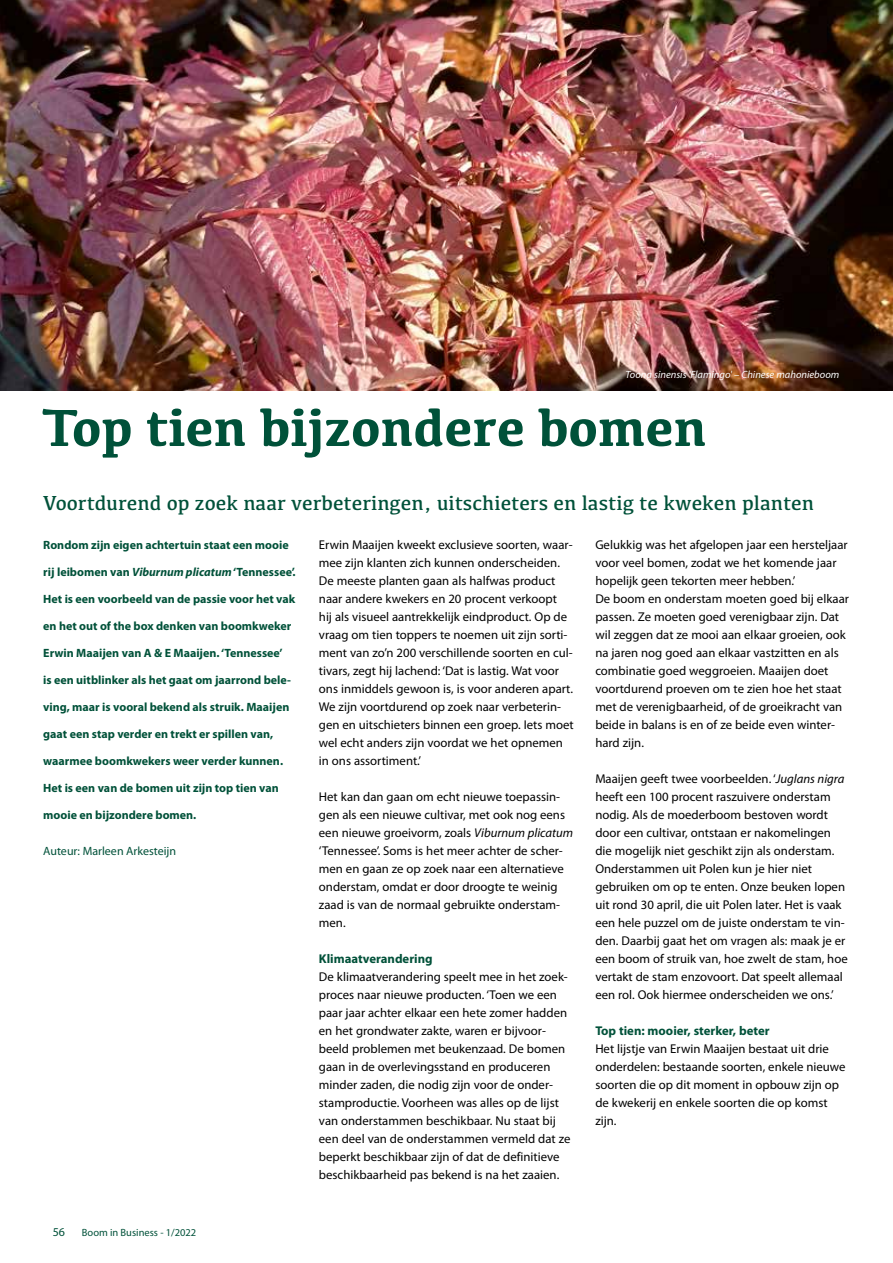
<style>
.page{position:relative;width:893px;height:1263px;background:#fff}
.page>*{position:absolute;margin:0;border:0;box-sizing:border-box;transform-origin:0 0}
.t1{font:700 54px "Kefa";color:#005139}
.t2{font:21px "Kefa";color:#005139}
.t3{font:12.75px/18px "Myriad Pro";color:#000}
.t4{font:700 12.75px "Myriad Pro";color:#005139}
.t5{font:700 12px "Myriad Pro";color:#005139}
.t6{font:12px "Myriad Pro";color:#005139}
.t7{font:italic 10.5px "Myriad Pro";color:#fff}
.t8{font:10.5px "Myriad Pro";color:#005139}
.s1{font-style:italic}
</style>
<div class="page">
<img style="left:0;top:0;width:893px;height:390px">
<p class="t7" style="left:626px;top:368px;width:215px">Toona sinensis 'Flamingo' – Chinese mahonieboom</p>
<h1 class="t1" style="left:43px;top:392px;width:666px">Top tien bijzondere bomen</h1>
<h2 class="t2" style="left:43px;top:490px;width:772px">Voortdurend op zoek naar verbeteringen, uitschieters en lastig te kweken planten</h2>
<p class="t5" style="left:43px;top:537px;width:247px">Rondom zijn eigen achtertuin staat een mooie</p>
<p class="t5" style="left:43px;top:564px;width:254px">rij leibomen van <span class="s1">Viburnum plicatum</span> ‘Tennessee’.</p>
<p class="t5" style="left:43px;top:591px;width:254px">Het is een voorbeeld van de passie voor het vak</p>
<p class="t5" style="left:43px;top:618px;width:250px">en het out of the box denken van boomkweker</p>
<p class="t5" style="left:43px;top:645px;width:241px">Erwin Maaijen van A &amp; E Maaijen. ‘Tennessee’</p>
<p class="t5" style="left:43px;top:672px;width:249px">is een uitblinker als het gaat om jaarrond bele-</p>
<p class="t5" style="left:43px;top:699px;width:248px">ving, maar is vooral bekend als struik. Maaijen</p>
<p class="t5" style="left:43px;top:726px;width:232px">gaat een stap verder en trekt er spillen van,</p>
<p class="t5" style="left:43px;top:753px;width:241px">waarmee boomkwekers weer verder kunnen.</p>
<p class="t5" style="left:43px;top:780px;width:237px">Het is een van de bomen uit zijn top tien van</p>
<p class="t5" style="left:43px;top:807px;width:155px">mooie en bijzondere bomen.</p>
<p class="t6" style="left:43px;top:844px;width:134px">Auteur: Marleen Arkesteijn</p>
<p class="t3" style="left:595px;top:536px;width:255px">Gelukkig was het afgelopen jaar een hersteljaar voor veel bomen, zodat we het komende jaar hopelijk geen tekorten meer hebben.’<br>De boom en onderstam moeten goed bij elkaar passen. Ze moeten goed verenigbaar zijn. Dat wil zeggen dat ze mooi aan elkaar groeien, ook na jaren nog goed aan elkaar vastzitten en als combinatie goed weggroeien. Maaijen doet voortdurend proeven om te zien hoe het staat met de verenigbaarheid, of de groeikracht van beide in balans is en of ze beide even winter&shy;hard zijn.</p>
<p class="t3" style="left:595px;top:770px;width:254px">Maaijen geeft twee voorbeelden. ‘<span class="s1">Juglans nigra </span>heeft een 100 procent raszuivere onderstam nodig. Als de moederboom bestoven wordt door een cultivar, ontstaan er nakomelingen die mogelijk niet geschikt zijn als onderstam.<br>Onderstammen uit Polen kun je hier niet gebruiken om op te enten. Onze beuken lopen uit rond 30 april, die uit Polen later. Het is vaak een hele puzzel om de juiste onderstam te vin&shy;den. Daarbij gaat het om vragen als: maak je er een boom of struik van, hoe zwelt de stam, hoe vertakt de stam enzovoort. Dat speelt allemaal een rol. Ook hiermee onderscheiden we ons.’</p>
<p class="t4" style="left:595px;top:1023px;width:176px">Top tien: mooier, sterker, beter</p>
<p class="t3" style="left:595px;top:1040px;width:252px">Het lijstje van Erwin Maaijen bestaat uit drie onderdelen: bestaande soorten, enkele nieuwe soorten die op dit moment in opbouw zijn op de kwekerij en enkele soorten die op komst zijn.</p>
<p class="t3" style="left:319px;top:536px;width:256px">Erwin Maaijen kweekt exclusieve soorten, waar&shy;mee zijn klanten zich kunnen onderscheiden.<br>De meeste planten gaan als halfwas product naar andere kwekers en 20 procent verkoopt<br>hij als visueel aantrekkelijk eindproduct. Op de vraag om tien toppers te noemen uit zijn sorti&shy;ment van zo’n 200 verschillende soorten en cul&shy;tivars, zegt hij lachend: ‘Dat is lastig. Wat voor ons inmiddels gewoon is, is voor anderen apart.<br>We zijn voortdurend op zoek naar verbeterin&shy;gen en uitschieters binnen een groep. Iets moet wel echt anders zijn voordat we het opnemen in ons assortiment.’</p>
<p class="t3" style="left:319px;top:788px;width:256px">Het kan dan gaan om echt nieuwe toepassin&shy;gen als een nieuwe cultivar, met ook nog eens een nieuwe groeivorm, zoals <span class="s1">Viburnum plicatum </span>‘Tennessee’. Soms is het meer achter de scher&shy;men en gaan ze op zoek naar een alternatieve onderstam, omdat er door droogte te weinig zaad is van de normaal gebruikte onderstam&shy;men.</p>
<p class="t4" style="left:319px;top:950px;width:115px">Klimaatverandering</p>
<p class="t3" style="left:319px;top:968px;width:253px">De klimaatverandering speelt mee in het zoek&shy;proces naar nieuwe producten. ‘Toen we een paar jaar achter elkaar een hete zomer hadden en het grondwater zakte, waren er bijvoor&shy;beeld problemen met beukenzaad. De bomen gaan in de overlevingsstand en produceren minder zaden, die nodig zijn voor de onder&shy;stamproductie. Voorheen was alles op de lijst van onderstammen beschikbaar. Nu staat bij een deel van de onderstammen vermeld dat ze beperkt beschikbaar zijn of dat de definitieve beschikbaarheid pas bekend is na het zaaien.</p>
<p class="t6" style="left:53px;top:1224px;width:14px">56</p>
<p class="t8" style="left:82px;top:1226px;width:116px">Boom in Business - 1/2022</p>
</div>
